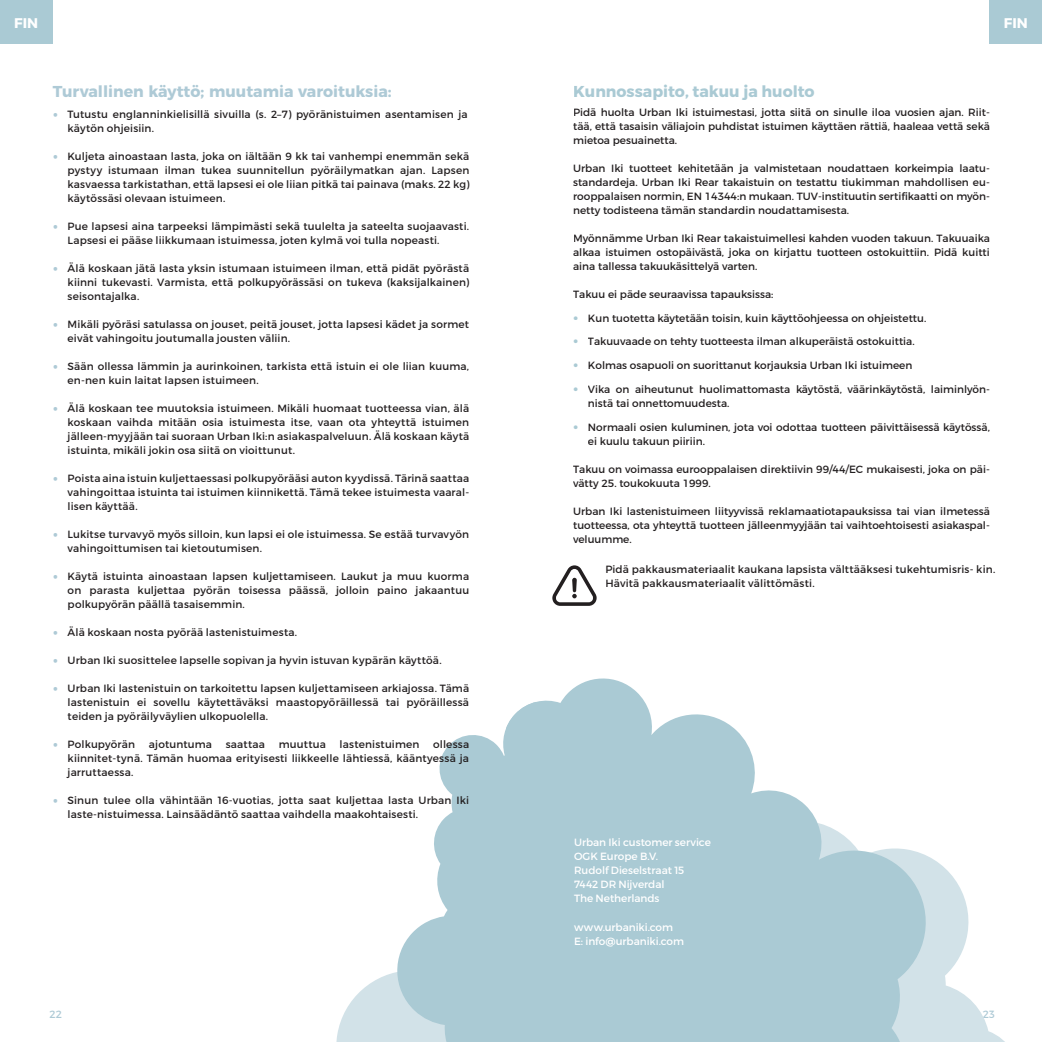
<style>
.page{position:relative;width:1042px;height:1042px;background:#fff}
.page>*{position:absolute;margin:0;border:0;box-sizing:border-box;transform-origin:0 0}
.t1{font:700 15.75px "Montserrat";color:#aecad6}
.t2{font:700 15.75px "Montserrat";color:#aacad4}
.t3{font:700 14px "Montserrat";color:#fff}
.t4{font:10.5px/14px "Montserrat";letter-spacing:.01em;color:#231f20;text-align:justify}
.t5{font:10.5px/14px "Montserrat";letter-spacing:-.005em;color:#fff}
.t6{font:10.5px "Montserrat";color:#aecad6}
.s1{font-size:19.25px;color:#aecad6}
.s2{font-family:"Helvetica Neue";color:#aacad4}
</style>
<div class="page">
<div style="left:990px;top:0;width:52px;height:44px;background:#aacad4"></div>
<svg style="left:933px;top:859px;width:72px;height:183px"></svg>
<svg style="left:536px;top:678px;width:397px;height:364px;fill:#aacad4"></svg>
<div style="left:0;top:0;width:52px;height:44px;background:#aacad4"></div>
<svg style="left:336px;top:973px;width:55px;height:69px;fill:#d2e2e8"></svg>
<svg style="left:391px;top:702px;width:145px;height:340px;fill:#aacad4"></svg>
<svg style="left:552px;top:565px;width:44px;height:41px"></svg>
<h2 class="t3" style="left:14px;top:12px;width:25px">FIN</h2>
<h2 class="t3" style="left:1004px;top:12px;width:25px">FIN</h2>
<h1 class="t1" style="left:53px;top:79px;width:340px">Turvallinen käyttö; muutamia varoituksia:</h1>
<p class="t4" style="left:68px;top:107px;width:401px;text-indent:-15px"><span class="s1">•</span> Tutustu englanninkielisillä sivuilla (s. 2–7) pyöränistuimen asentamisen ja käytön ohjeisiin.</p>
<p class="t4" style="left:68px;top:149px;width:403px;text-indent:-15px"><span class="s1">•</span> Kuljeta ainoastaan lasta, joka on iältään 9 kk tai vanhempi enemmän sekä pystyy istumaan ilman tukea suunnitellun pyöräilymatkan ajan. Lapsen kasvaessa tarkistathan, että lapsesi ei ole liian pitkä tai painava (maks. 22 kg) käytössäsi olevaan istuimeen.</p>
<p class="t4" style="left:68px;top:219px;width:403px;text-indent:-15px"><span class="s1">•</span> Pue lapsesi aina tarpeeksi lämpimästi sekä tuulelta ja sateelta suojaavasti.<br>Lapsesi ei pääse liikkumaan istuimessa, joten kylmä voi tulla nopeasti.</p>
<p class="t4" style="left:68px;top:261px;width:403px;text-indent:-15px"><span class="s1">•</span> Älä koskaan jätä lasta yksin istumaan istuimeen ilman, että pidät pyörästä kiinni tukevasti. Varmista, että polkupyörässäsi on tukeva (kaksijalkainen) seisontajalka.</p>
<p class="t4" style="left:68px;top:317px;width:403px;text-indent:-15px"><span class="s1">•</span> Mikäli pyöräsi satulassa on jouset, peitä jouset, jotta lapsesi kädet ja sormet eivät vahingoitu joutumalla jousten väliin.</p>
<p class="t4" style="left:68px;top:359px;width:403px;text-indent:-15px"><span class="s1">•</span> Sään ollessa lämmin ja aurinkoinen, tarkista että istuin ei ole liian kuuma, en-nen kuin laitat lapsen istuimeen.</p>
<p class="t4" style="left:68px;top:401px;width:403px;text-indent:-15px"><span class="s1">•</span> Älä koskaan tee muutoksia istuimeen. Mikäli huomaat tuotteessa vian, älä koskaan vaihda mitään osia istuimesta itse, vaan ota yhteyttä istuimen jälleen-myyjään tai suoraan Urban Iki:n asiakaspalveluun. Älä koskaan käytä istuinta, mikäli jokin osa siitä on vioittunut.</p>
<p class="t4" style="left:68px;top:471px;width:403px;text-indent:-15px"><span class="s1">•</span> Poista aina istuin kuljettaessasi polkupyörääsi auton kyydissä. Tärinä saattaa vahingoittaa istuinta tai istuimen kiinnikettä. Tämä tekee istuimesta vaaral&shy;lisen käyttää.</p>
<p class="t4" style="left:68px;top:527px;width:403px;text-indent:-15px"><span class="s1">•</span> Lukitse turvavyö myös silloin, kun lapsi ei ole istuimessa. Se estää turvavyön vahingoittumisen tai kietoutumisen.</p>
<p class="t4" style="left:68px;top:569px;width:403px;text-indent:-15px"><span class="s1">•</span> Käytä istuinta ainoastaan lapsen kuljettamiseen. Laukut ja muu kuorma on parasta kuljettaa pyörän toisessa päässä, jolloin paino jakaantuu polkupyörän päällä tasaisemmin.</p>
<p class="t4" style="left:53px;top:625px;width:246px"><span class="s1">•</span> Älä koskaan nosta pyörää lastenistuimesta.</p>
<p class="t4" style="left:53px;top:653px;width:390px"><span class="s1">•</span> Urban Iki suosittelee lapselle sopivan ja hyvin istuvan kypärän käyttöä.</p>
<p class="t4" style="left:68px;top:681px;width:403px;text-indent:-15px"><span class="s1">•</span> Urban Iki lastenistuin on tarkoitettu lapsen kuljettamiseen arkiajossa. Tämä lastenistuin ei sovellu käytettäväksi maastopyöräillessä tai pyöräillessä teiden ja pyöräilyväylien ulkopuolella.</p>
<p class="t4" style="left:53px;top:737px;width:84px"><span class="s1">•</span> Polkupyörän</p>
<p class="t4" style="left:149px;top:737px;width:65px">ajotuntuma</p>
<p class="t4" style="left:226px;top:737px;width:41px">saattaa</p>
<p class="t4" style="left:279px;top:737px;width:49px">muuttua</p>
<p class="t4" style="left:340px;top:737px;width:81px">lastenistuimen</p>
<p class="t4" style="left:68px;top:737px;width:403px;text-indent:366px">ollessa kiinnitet-tynä. Tämän huomaa erityisesti liikkeelle lähtiessä, kääntyessä ja jarruttaessa.</p>
<p class="t4" style="left:68px;top:793px;width:403px;text-indent:-15px"><span class="s1">•</span> Sinun tulee olla vähintään 16-vuotias, jotta saat kuljettaa lasta Urban Iki laste-nistuimessa. Lainsäädäntö saattaa vaihdella maakohtaisesti.</p>
<p class="t6" style="left:50px;top:1007px;width:14px">22</p>
<h1 class="t2" style="left:573px;top:81px;width:243px">Kunnossapito, takuu ja huolto</h1>
<p class="t4" style="left:573px;top:105px;width:418px">Pidä huolta Urban Iki istuimestasi, jotta siitä on sinulle iloa vuosien ajan. Riit&shy;tää, että tasaisin väliajoin puhdistat istuimen käyttäen rättiä, haaleaa vettä sekä mietoa pesuainetta.</p>
<p class="t4" style="left:573px;top:161px;width:418px">Urban Iki tuotteet kehitetään ja valmistetaan noudattaen korkeimpia laatu&shy;standardeja. Urban Iki Rear takaistuin on testattu tiukimman mahdollisen eu&shy;rooppalaisen normin, EN 14344:n mukaan. TUV-instituutin sertifikaatti on myön&shy;netty todisteena tämän standardin noudattamisesta.</p>
<p class="t4" style="left:573px;top:231px;width:418px">Myönnämme Urban Iki Rear takaistuimellesi kahden vuoden takuun. Takuuaika alkaa istuimen ostopäivästä, joka on kirjattu tuotteen ostokuittiin. Pidä kuitti aina tallessa takuukäsittelyä varten.</p>
<p class="t4" style="left:573px;top:287px;width:202px">Takuu ei päde seuraavissa tapauksissa:</p>
<p class="t4" style="left:573px;top:311px;width:355px"><span class="s2">•</span> Kun tuotetta käytetään toisin, kuin käyttöohjeessa on ohjeistettu.</p>
<p class="t4" style="left:573px;top:335px;width:343px"><span class="s2">•</span> Takuuvaade on tehty tuotteesta ilman alkuperäistä ostokuittia.</p>
<p class="t4" style="left:573px;top:359px;width:341px"><span class="s2">•</span> Kolmas osapuoli on suorittanut korjauksia Urban Iki istuimeen</p>
<p class="t4" style="left:588px;top:382px;width:403px;text-indent:-15px"><span class="s2">•</span> Vika on aiheutunut huolimattomasta käytöstä, väärinkäytöstä, laiminlyön&shy;nistä tai onnettomuudesta.</p>
<p class="t4" style="left:588px;top:420px;width:403px;text-indent:-15px"><span class="s2">•</span> Normaali osien kuluminen, jota voi odottaa tuotteen päivittäisessä käytössä, ei kuulu takuun piiriin.</p>
<p class="t4" style="left:573px;top:462px;width:418px">Takuu on voimassa eurooppalaisen direktiivin 99/44/EC mukaisesti, joka on päi&shy;vätty 25. toukokuuta 1999.</p>
<p class="t4" style="left:573px;top:504px;width:418px">Urban Iki lastenistuimeen liityyvissä reklamaatiotapauksissa tai vian ilmetessä tuotteessa, ota yhteyttä tuotteen jälleenmyyjään tai vaihtoehtoisesti asiakaspal&shy;veluumme.</p>
<p class="t4" style="left:605px;top:562px;width:391px">Pidä pakkausmateriaalit kaukana lapsista välttääksesi tukehtumisris- kin.<br>Hävitä pakkausmateriaalit välittömästi.</p>
<p class="t5" style="left:574px;top:836px;width:138px">Urban Iki customer service<br>OGK Europe B.V.<br>Rudolf Dieselstraat 15<br>7442 DR Nijverdal<br>The Netherlands</p>
<p class="t5" style="left:574px;top:919px;width:112px">www.urbaniki.com<br>E: info@urbaniki.com</p>
<p class="t6" style="left:983px;top:1007px;width:13px">23</p>
</div>
